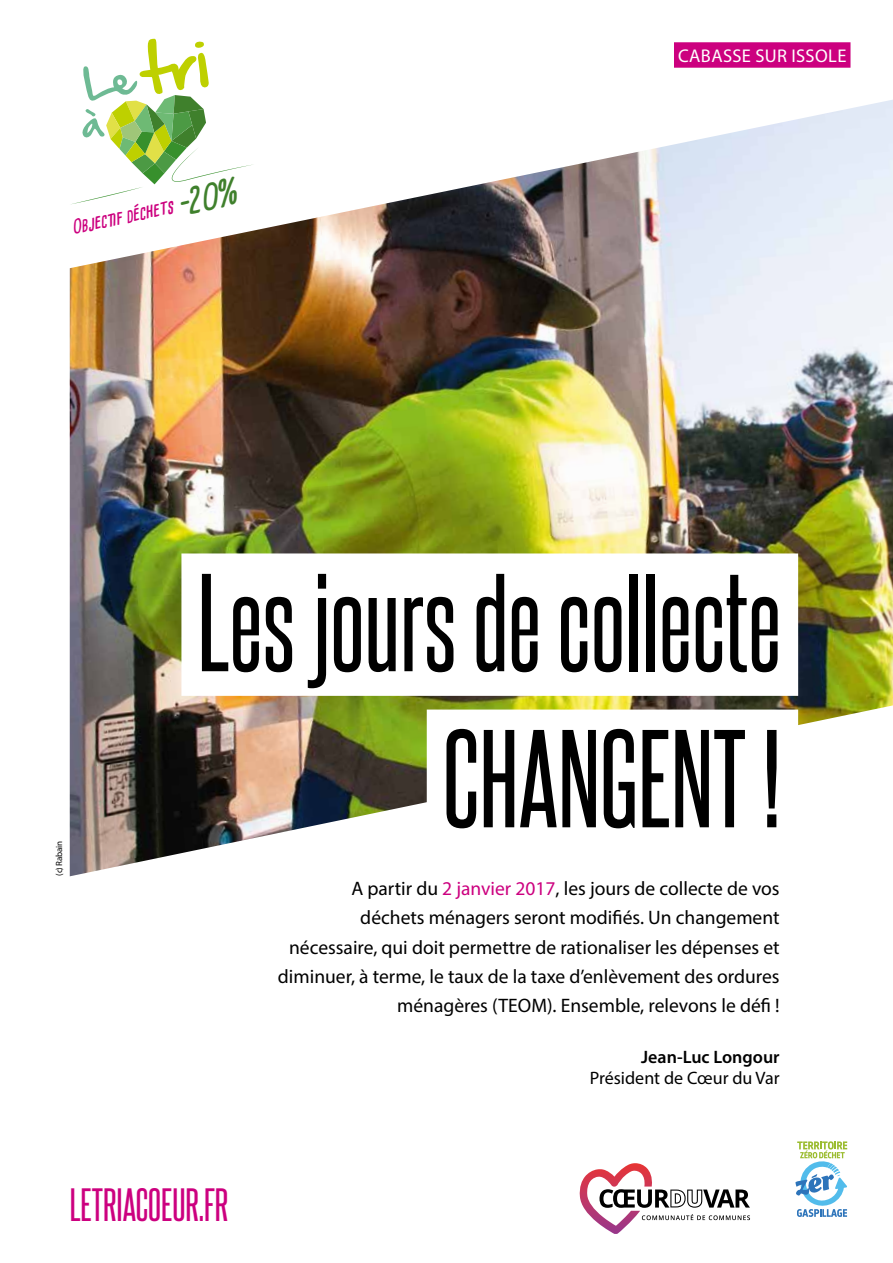
<style>
.page{position:relative;width:893px;height:1263px;background:#fff}
.page>*{position:absolute;margin:0;border:0;box-sizing:border-box;transform-origin:0 0}
.t1{font:118.2px/156px "Steelfish Rg";color:#000;text-align:right}
.t2{font:40.2px "Steelfish Rg";color:#cc007f}
.t3{font:19.5px/29.2px "Myriad Pro";color:#000;text-align:right}
.t4{font:italic 700 18.45px "Cardenio Modern";color:#cc007f}
.t5{font:18.45px "Myriad Pro";letter-spacing:.02em;color:#fff}
.t6{font:18px "Myriad Pro";color:#000}
.t7{font:600 18px "Myriad Pro";color:#000}
.t8{font:9px "Myriad Pro";letter-spacing:-.025em;color:#000}
.s1{font-size:33.3px;color:#3f802c}
.s2{color:#fff}
.s3{color:#cc007f}
</style>
<div class="page">
<svg style="left:83px;top:38px;width:126px;height:62px"></svg>
<div style="left:674px;top:42px;width:176px;height:26px;background:#cc007f"></div>
<svg style="left:795px;top:1141px;width:53px;height:76px"></svg>
<svg style="left:579px;top:1163px;width:171px;height:71px"></svg>
<img style="left:70px;top:100px;width:823px;height:776px">
<div style="left:181px;top:553px;width:617px;height:143px;background:#fff"></div>
<div style="left:427px;top:709px;width:371px;height:143px;background:#fff"></div>
<p class="t4" style="left:69px;top:215px;width:170px;rotate:-12deg">Objectif déchets <span class="s1">-20%</span></p>
<p class="t5" style="left:678px;top:44px;width:170px">CABASSE SUR ISSOLE</p>
<p class="t8" style="left:53px;top:876px;width:36px;rotate:-90deg">(c) Rabain</p>
<h1 class="t1" style="left:198px;top:542px;width:602px">Les jours de collecte<span class="s2">l<br></span>CHANGENT !<span class="s2">l</span></h1>
<p class="t3" style="left:278px;top:874px;width:503px">A partir du <span class="s3">2 janvier 2017</span>, les jours de collecte de vos<br>déchets ménagers seront modifiés. Un changement nécessaire, qui doit permettre de rationaliser les dépenses et diminuer, à terme, le taux de la taxe d’enlèvement des ordures ménagères (TEOM). Ensemble, relevons le défi !</p>
<p class="t7" style="left:641px;top:1045px;width:140px">Jean-Luc Longour</p>
<p class="t6" style="left:590px;top:1067px;width:191px">Président de Cœur du Var</p>
<h2 class="t2" style="left:70px;top:1179px;width:160px">LETRIACOEUR.FR</h2>
</div>
